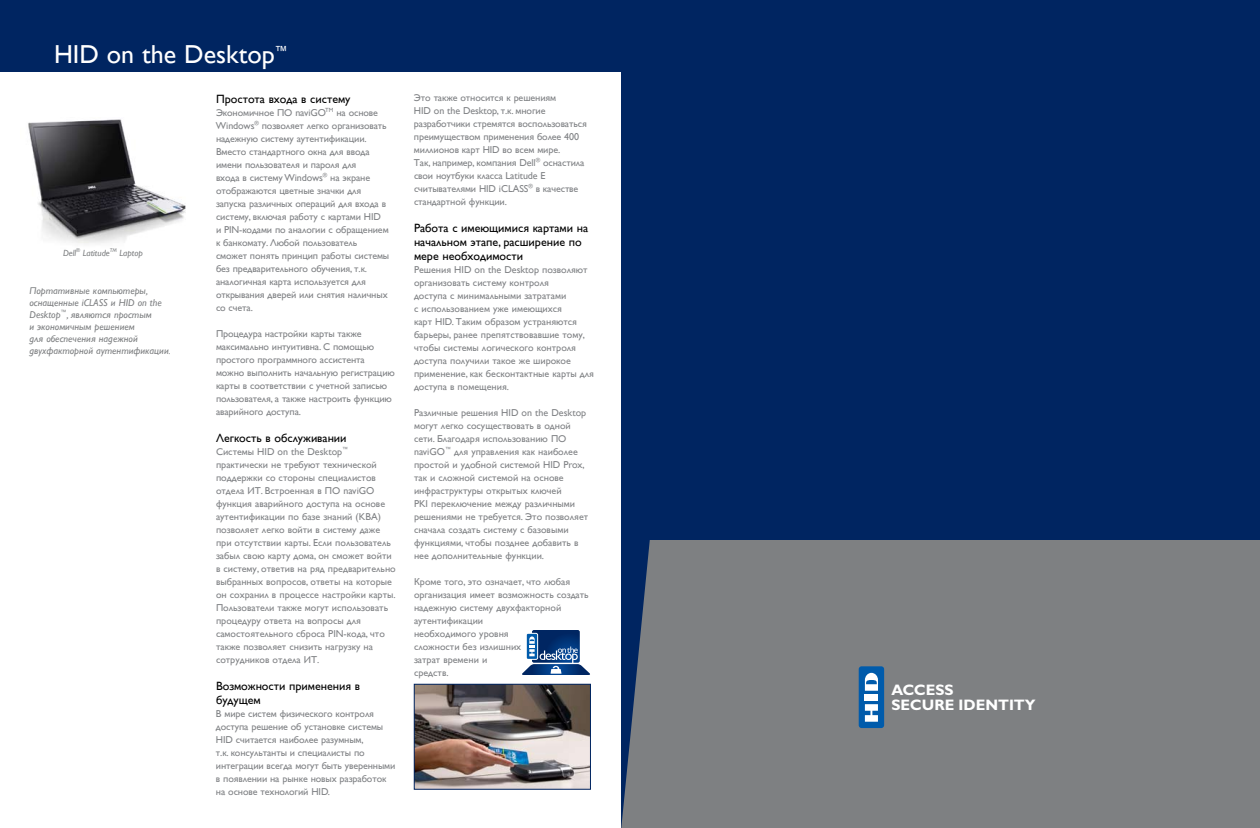
<style>
.page{position:relative;width:1260px;height:828px;background:#fff}
.page>*{position:absolute;margin:0;border:0;box-sizing:border-box;transform-origin:0 0}
.t1{font:26px "Gill Sans";color:#fff}
.t2{font:700 15.2px/15.2px "Gill Sans MT Pro";color:#fff}
.t3{font:12px/14px "Gill Sans";color:#000}
.t4{font:10px/13px "Gill Sans";color:#808285}
.t5{font:italic 10px/12px "Gill Sans";color:#7e8082}
.t6{font:italic 9px "Gill Sans";color:#7e8082}
</style>
<div class="page">
<div style="left:0;top:0;width:639px;height:72px;background:#002561"></div>
<div style="left:621px;top:0;width:639px;height:828px;background:#002561"></div>
<img style="left:28px;top:119px;width:157px;height:125px">
<svg style="left:522px;top:630px;width:68px;height:45px"></svg>
<img style="left:416px;top:686px;width:173px;height:102px">
<div style="left:414px;top:684px;width:177px;height:106px;border:1px solid #002561"></div>
<div style="left:621px;top:540px;width:639px;height:288px;background:#7e8082"></div>
<div style="left:859px;top:666px;width:25px;height:62px;background:#005bab;border-radius:3px"></div>
<div style="left:865px;top:694px;width:13px;height:7px;background:#fff"></div>
<svg style="left:865px;top:704px;width:13px;height:18px"></svg>
<svg style="left:865px;top:673px;width:13px;height:18px"></svg>
<h1 class="t1" style="left:54px;top:39px;width:235px">HID on the Desktop<sup>™</sup></h1>
<p class="t3" style="left:216px;top:92px;width:136px">Простота входа в систему</p>
<p class="t4" style="left:216px;top:106px;width:175px">Экономичное ПО naviGO<sup>TM</sup> на основе Windows<sup>®</sup> позволяет легко организовать надежную систему аутентификации.<br>Вместо стандартного окна для ввода имени пользователя и пароля для<br>входа в систему Windows<sup>®</sup> на экране отображаются цветные значки для запуска различных операций для входа в систему, включая работу с картами HID<br>и PIN-кодами по аналогии с обращением к банкомату. Любой пользователь сможет понять принцип работы системы без предварительного обучения, т.к. аналогичная карта используется для открывания дверей или снятия наличных со счета.</p>
<p class="t4" style="left:216px;top:327px;width:180px">Процедура настройки карты также максимально интуитивна. С помощью простого программного ассистента можно выполнить начальную регистрацию карты в соответствии с учетной записью пользователя, а также настроить функцию аварийного доступа.</p>
<p class="t3" style="left:216px;top:431px;width:132px">Легкость в обслуживании</p>
<p class="t4" style="left:216px;top:445px;width:181px">Системы HID on the Desktop<sup>™ </sup>практически не требуют технической поддержки со стороны специалистов отдела ИТ. Встроенная в ПО naviGO функция аварийного доступа на основе аутентификации по базе знаний (KBA) позволяет легко войти в систему даже при отсутствии карты. Если пользователь забыл свою карту дома, он сможет войти в систему, ответив на ряд предварительно выбранных вопросов, ответы на которые он сохранил в процессе настройки карты.<br>Пользователи также могут использовать процедуру ответа на вопросы для самостоятельного сброса PIN-кода, что также позволяет снизить нагрузку на сотрудников отдела ИТ.</p>
<p class="t3" style="left:216px;top:679px;width:146px">Возможности применения в будущем</p>
<p class="t4" style="left:216px;top:707px;width:181px">В мире систем физического контроля доступа решение об установке системы HID считается наиболее разумным,<br>т.к. консультанты и специалисты по интеграции всегда могут быть уверенными в появлении на рынке новых разработок на основе технологий HID.</p>
<p class="t6" style="left:63px;top:248px;width:81px">Dell<sup>®</sup> Latitude<sup>TM</sup> Laptop</p>
<p class="t5" style="left:29px;top:284px;width:143px">Портативные компьютеры, оснащенные iCLASS и HID on the<br>Desktop<sup>™</sup>, являются простым<br>и экономичным решением<br>для обеспечения надежной двухфакторной аутентификации.</p>
<p class="t4" style="left:414px;top:91px;width:174px">Это также относится к решениям<br>HID on the Desktop, т.к. многие разработчики стремятся воспользоваться преимуществом применения более 400 миллионов карт HID во всем мире.<br>Так, например, компания Dell<sup>®</sup> оснастила свои ноутбуки класса Latitude Е считывателями HID iCLASS<sup>®</sup> в качестве стандартной функции.</p>
<p class="t3" style="left:414px;top:221px;width:176px">Работа с имеющимися картами на начальном этапе, расширение по мере необходимости</p>
<p class="t4" style="left:414px;top:263px;width:181px">Решения HID on the Desktop позволяют организовать систему контроля<br>доступа с минимальными затратами<br>с использованием уже имеющихся<br>карт HID. Таким образом устраняются барьеры, ранее препятствовавшие тому, чтобы системы логического контроля доступа получили такое же широкое применение, как бесконтактные карты для доступа в помещения.</p>
<p class="t4" style="left:414px;top:406px;width:176px">Различные решения HID on the Desktop могут легко сосуществовать в одной сети. Благодаря использованию ПО naviGO<sup>™</sup> для управления как наиболее простой и удобной системой HID Prox, так и сложной системой на основе инфраструктуры открытых ключей<br>PKI переключение между различными решениями не требуется. Это позволяет сначала создать систему с базовыми функциями, чтобы позднее добавить в нее дополнительные функции.</p>
<p class="t4" style="left:414px;top:575px;width:176px">Кроме того, это означает, что любая организация имеет возможность создать надежную систему двухфакторной аутентификации<br>необходимого уровня<br>сложности без излишних<br>затрат времени и<br>средств.</p>
<h2 class="t2" style="left:891px;top:682px;width:146px">ACCESS<br>SECURE IDENTITY</h2>
</div>
